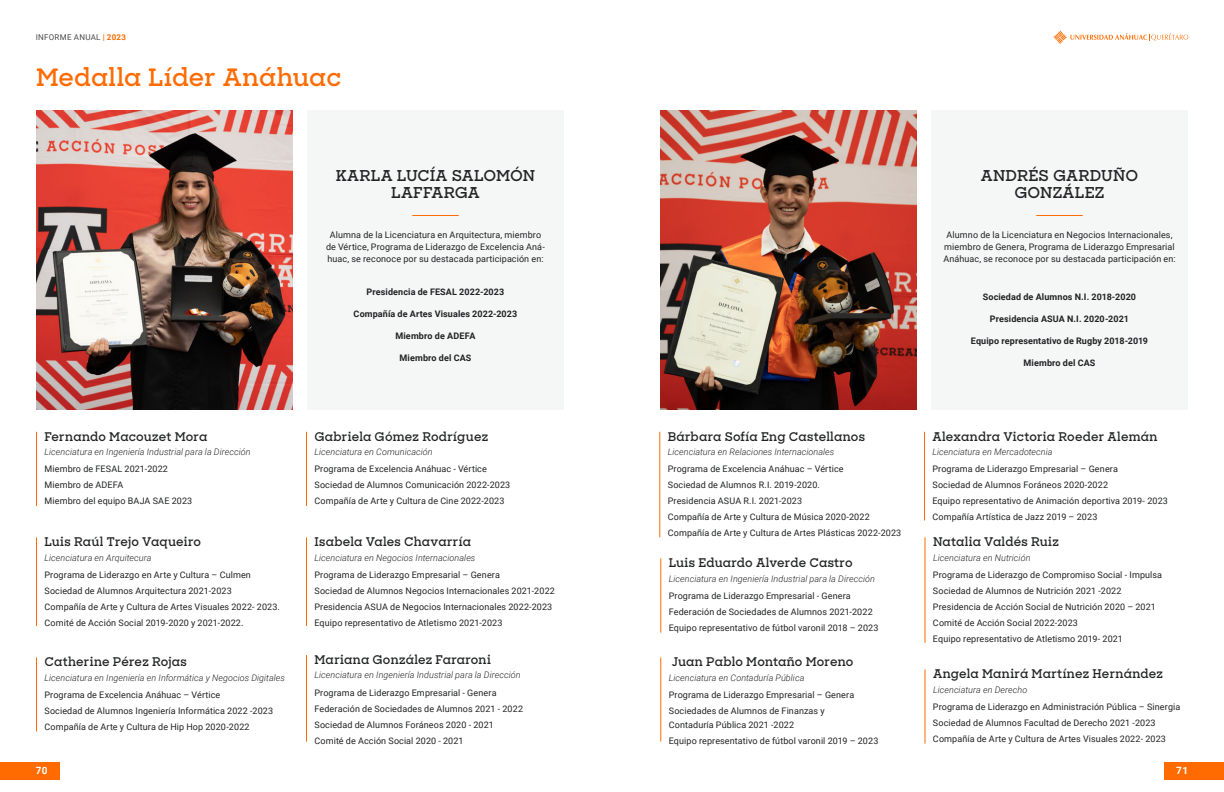
<style>
.page{position:relative;width:1224px;height:792px;background:#fff}
.page>*{position:absolute;margin:0;border:0;box-sizing:border-box;transform-origin:0 0}
.t1{font:600 24px "Sharp Slab";letter-spacing:.01em;color:#ff6b00}
.t2{font:600 15px/17px "Sharp Slab";letter-spacing:.015em;color:#212223;text-align:center}
.t3{font:600 12px "Sharp Slab";letter-spacing:.015em;color:#212223}
.t4{font:700 10px "Roboto";color:#fff}
.t5{font:9px/16px "Roboto";letter-spacing:.01em;color:#212223}
.t6{font:italic 300 9px "Roboto";letter-spacing:.005em;color:#212223}
.t7{font:700 9px "Roboto";letter-spacing:.01em;color:#212223}
.t8{font:8px "Roboto";letter-spacing:.035em;color:#4a4b4a}
.s1{font-weight:700;color:#ff6b00}
</style>
<div class="page">
<div style="left:1164px;top:762px;width:60px;height:18px;background:#ff6b00"></div>
<div style="left:0;top:762px;width:60px;height:18px;background:#ff6b00"></div>
<svg style="left:1054px;top:31px;width:134px;height:13px"></svg>
<div style="left:307px;top:110px;width:257px;height:300px;background:#f5f7f7"></div>
<img style="left:36px;top:110px;width:257px;height:300px">
<hr style="left:412px;top:215px;width:47px;height:1px;background:#ff6b00">
<hr style="left:36px;top:432px;width:1px;height:74px;background:#ff6b00">
<hr style="left:306px;top:432px;width:1px;height:74px;background:#ff6b00">
<hr style="left:306px;top:655px;width:1px;height:87px;background:#ff6b00">
<hr style="left:306px;top:537px;width:1px;height:89px;background:#ff6b00">
<hr style="left:36px;top:657px;width:1px;height:75px;background:#ff6b00">
<hr style="left:36px;top:537px;width:1px;height:89px;background:#ff6b00">
<hr style="left:660px;top:558px;width:1px;height:75px;background:#ff6b00">
<hr style="left:924px;top:669px;width:2px;height:75px;background:#ff6b00">
<hr style="left:924px;top:537px;width:2px;height:106px;background:#ff6b00">
<hr style="left:660px;top:657px;width:1px;height:85px;background:#ff6b00">
<hr style="left:924px;top:432px;width:1px;height:88px;background:#ff6b00">
<hr style="left:659px;top:432px;width:1px;height:105px;background:#ff6b00">
<div style="left:931px;top:110px;width:257px;height:300px;background:#f5f7f7"></div>
<img style="left:660px;top:110px;width:257px;height:300px">
<hr style="left:1036px;top:215px;width:47px;height:1px;background:#ff6b00">
<p class="t8" style="left:36px;top:32px;width:92px">INFORME ANUAL <span class="s1">| 2023</span></p>
<h1 class="t1" style="left:36px;top:60px;width:307px">Medalla Líder Anáhuac</h1>
<h3 class="t3" style="left:45px;top:428px;width:164px">Fernando Macouzet Mora</h3>
<p class="t6" style="left:45px;top:445px;width:208px">Licenciatura en Ingeniería Industrial para la Dirección</p>
<p class="t5" style="left:45px;top:461px;width:149px">Miembro de FESAL 2021-2022<br>Miembro de ADEFA<br>Miembro del equipo BAJA SAE 2023</p>
<h3 class="t3" style="left:45px;top:533px;width:158px">Luis Raúl Trejo Vaqueiro</h3>
<p class="t6" style="left:45px;top:551px;width:108px">Licenciatura en Arquitecura</p>
<p class="t5" style="left:45px;top:566px;width:237px">Programa de Liderazgo en Arte y Cultura – Culmen Sociedad de Alumnos Arquitectura 2021-2023<br>Compañía de Arte y Cultura de Artes Visuales 2022- 2023.<br>Comité de Acción Social 2019-2020 y 2021-2022.</p>
<h3 class="t3" style="left:45px;top:653px;width:144px">Catherine Pérez Rojas</h3>
<p class="t5" style="left:45px;top:686px;width:230px">Programa de Excelencia Anáhuac – Vértice<br>Sociedad de Alumnos Ingeniería Informática 2022 -2023<br>Compañía de Arte y Cultura de Hip Hop 2020-2022</p>
<p class="t6" style="left:45px;top:671px;width:242px">Licenciatura en Ingeniería en Informática y Negocios Digitales</p>
<h2 class="t2" style="left:336px;top:167px;width:201px">KARLA LUCÍA SALOMÓN<br>LAFFARGA</h2>
<p class="t5" style="left:326px;top:228px;width:220px;line-height:12px;text-align:center">Alumna de la Licenciatura en Arquitectura, miembro de Vértice, Programa de Liderazgo de Excelencia Aná&shy;huac, se reconoce por su destacada participación en:</p>
<p class="t7" style="left:367px;top:285px;width:139px">Presidencia de FESAL 2022-2023</p>
<p class="t7" style="left:354px;top:307px;width:165px">Compañía de Artes Visuales 2022-2023</p>
<p class="t7" style="left:396px;top:329px;width:81px">Miembro de ADEFA</p>
<p class="t7" style="left:400px;top:351px;width:73px">Miembro del CAS</p>
<h3 class="t3" style="left:314px;top:428px;width:175px">Gabriela Gómez Rodríguez</h3>
<p class="t6" style="left:314px;top:445px;width:120px">Licenciatura en Comunicación</p>
<p class="t5" style="left:314px;top:461px;width:197px">Programa de Excelencia Anáhuac - Vértice<br>Sociedad de Alumnos Comunicación 2022-2023<br>Compañía de Arte y Cultura de Cine 2022-2023</p>
<h3 class="t3" style="left:314px;top:533px;width:158px">Isabela Vales Chavarría</h3>
<p class="t6" style="left:314px;top:551px;width:162px">Licenciatura en Negocios Internacionales</p>
<p class="t5" style="left:314px;top:566px;width:242px">Programa de Liderazgo Empresarial – Genera<br>Sociedad de Alumnos Negocios Internacionales 2021-2022<br>Presidencia ASUA de Negocios Internacionales 2022-2023<br>Equipo representativo de Atletismo 2021-2023</p>
<h3 class="t3" style="left:314px;top:651px;width:178px">Mariana González Fararoni</h3>
<p class="t6" style="left:314px;top:669px;width:208px">Licenciatura en Ingeniería Industrial para la Dirección</p>
<p class="t5" style="left:314px;top:684px;width:210px">Programa de Liderazgo Empresarial - Genera Federación de Sociedades de Alumnos 2021 - 2022<br>Sociedad de Alumnos Foráneos 2020 - 2021<br>Comité de Acción Social 2020 - 2021</p>
<h3 class="t3" style="left:668px;top:428px;width:199px">Bárbara Sofía Eng Castellanos</h3>
<p class="t6" style="left:668px;top:445px;width:168px">Licenciatura en Relaciones Internacionales</p>
<p class="t5" style="left:668px;top:461px;width:235px">Programa de Excelencia Anáhuac – Vértice<br>Sociedad de Alumnos R.I. 2019-2020.<br>Presidencia ASUA R.I. 2021-2023<br>Compañía de Arte y Cultura de Música 2020-2022<br>Compañía de Arte y Cultura de Artes Plásticas 2022-2023</p>
<h3 class="t3" style="left:669px;top:554px;width:185px">Luis Eduardo Alverde Castro</h3>
<p class="t6" style="left:669px;top:572px;width:208px">Licenciatura en Ingeniería Industrial para la Dirección</p>
<p class="t5" style="left:669px;top:588px;width:211px">Programa de Liderazgo Empresarial - Genera<br>Federación de Sociedades de Alumnos 2021-2022<br>Equipo representativo de fútbol varonil 2018 – 2023</p>
<h3 class="t3" style="left:672px;top:653px;width:183px">Juan Pablo Montaño Moreno</h3>
<p class="t6" style="left:669px;top:671px;width:137px">Licenciatura en Contaduría Pública</p>
<p class="t5" style="left:669px;top:686px;width:187px">Programa de Liderazgo Empresarial – Genera<br>Sociedades de Alumnos de Finanzas y</p>
<p class="t5" style="left:669px;top:716px;width:211px">Contaduría Pública 2021 -2022<br>Equipo representativo de fútbol varonil 2019 – 2023</p>
<h2 class="t2" style="left:981px;top:167px;width:159px">ANDRÉS GARDUÑO<br>GONZÁLEZ</h2>
<p class="t5" style="left:943px;top:228px;width:234px;line-height:12px;text-align:center">Alumno de la Licenciatura en Negocios Internacionales, miembro de Genera, Programa de Liderazgo Empresarial<br>Anáhuac, se reconoce por su destacada participación en:</p>
<p class="t7" style="left:983px;top:290px;width:155px">Sociedad de Alumnos N.I. 2018-2020</p>
<p class="t7" style="left:990px;top:312px;width:141px">Presidencia ASUA N.I. 2020-2021</p>
<p class="t7" style="left:971px;top:334px;width:179px">Equipo representativo de Rugby 2018-2019</p>
<p class="t7" style="left:1024px;top:356px;width:73px">Miembro del CAS</p>
<h3 class="t3" style="left:932px;top:428px;width:226px">Alexandra Victoria Roeder Alemán</h3>
<p class="t6" style="left:932px;top:445px;width:122px">Licenciatura en Mercadotecnia</p>
<p class="t5" style="left:932px;top:461px;width:237px">Programa de Liderazgo Empresarial – Genera<br>Sociedad de Alumnos Foráneos 2020-2022<br>Equipo representativo de Animación deportiva 2019- 2023<br>Compañía Artística de Jazz 2019 – 2023</p>
<h3 class="t3" style="left:933px;top:533px;width:127px">Natalia Valdés Ruiz</h3>
<p class="t6" style="left:933px;top:551px;width:99px">Licenciatura en Nutrición</p>
<p class="t5" style="left:933px;top:566px;width:231px">Programa de Liderazgo de Compromiso Social - Impulsa Sociedad de Alumnos de Nutrición 2021 -2022<br>Presidencia de Acción Social de Nutrición 2020 – 2021<br>Comité de Acción Social 2022-2023<br>Equipo representativo de Atletismo 2019- 2021</p>
<h3 class="t3" style="left:933px;top:665px;width:232px">Angela Manirá Martínez Hernández</h3>
<p class="t6" style="left:933px;top:683px;width:96px">Licenciatura en Derecho</p>
<p class="t5" style="left:933px;top:698px;width:249px">Programa de Liderazgo en Administración Pública – Sinergia<br>Sociedad de Alumnos Facultad de Derecho 2021 -2023<br>Compañía de Arte y Cultura de Artes Visuales 2022- 2023</p>
<p class="t4" style="left:36px;top:763px;width:13px">70</p>
<p class="t4" style="left:1176px;top:763px;width:13px">71</p>
</div>
